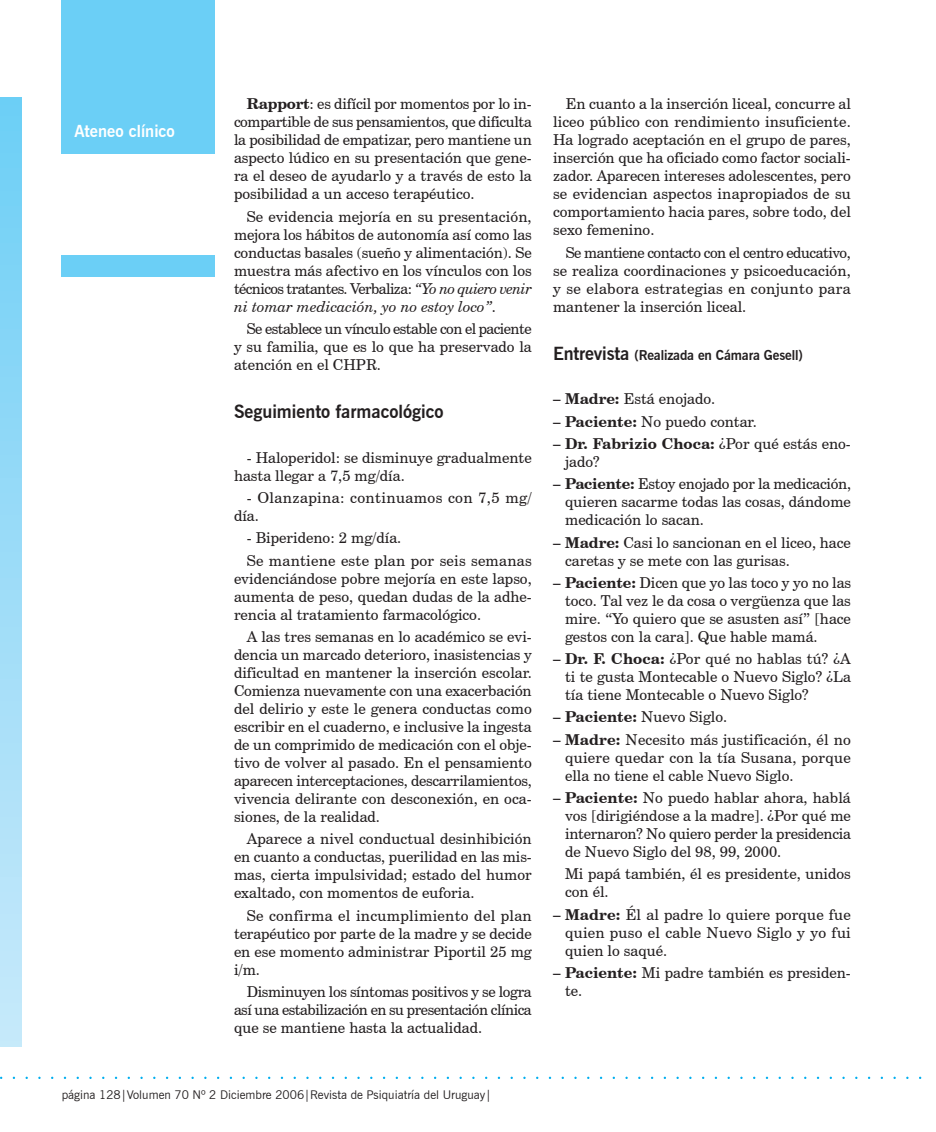
<style>
.page{position:relative;width:936px;height:1132px;background:#fff}
.page>*{position:absolute;margin:0;border:0;box-sizing:border-box;transform-origin:0 0}
.t1{font:700 18px "News Gothic BT";color:#231f20}
.t2{font:700 16.5px "News Gothic BT";color:#fff}
.t3{font:15px/18px "Century Schoolbook BT";color:#231f20;text-align:justify}
.t4{font:15px/18px "Century Schoolbook BT";letter-spacing:.025em;color:#231f20}
.t5{font:700 13.5px "News Gothic BT";letter-spacing:-.01em;color:#231f20}
.t6{font:12px "News Gothic BT";color:#231f20}
.s1{font-weight:700}
.s2{font-style:italic}
.s3{font-size:18px}
</style>
<div class="page">
<div style="left:62px;top:0;width:153px;height:153px;background:#6bcff6"></div>
<div style="left:62px;top:255px;width:153px;height:21px;background:#6bcff6"></div>
<div style="left:0;top:98px;width:21px;height:948px;background:linear-gradient(to bottom,#6ecff6,#c8e9fa)"></div>
<p class="t2" style="left:74px;top:121px;width:102px">Ateneo clínico</p>
<p class="t3" style="left:234px;top:95px;width:299px;text-indent:13px"><span class="s1">Rapport</span>: es difícil por momentos por lo in&shy;compartible de sus pensamientos, que dificulta la posibilidad de empatizar, pero mantiene un aspecto lúdico en su presentación que gene&shy;ra el deseo de ayudarlo y a través de esto la posibilidad a un acceso terapéutico.</p>
<p class="t3" style="left:234px;top:207px;width:299px;text-indent:13px">Se evidencia mejoría en su presentación, mejora los hábitos de autonomía así como las conductas basales (sueño y alimentación). Se muestra más afectivo en los vínculos con los técnicos tratantes. Verbaliza: <span class="s2">“Yo no quiero venir ni tomar medicación, yo no estoy loco”.</span></p>
<p class="t3" style="left:234px;top:319px;width:299px;text-indent:13px">Se establece un vínculo estable con el paciente y su familia, que es lo que ha preservado la atención en el CHPR.</p>
<p class="t1" style="left:234px;top:400px;width:211px">Seguimiento farmacológico</p>
<p class="t3" style="left:234px;top:448px;width:299px;text-indent:13px">- Haloperidol: se disminuye gradualmente hasta llegar a 7,5 mg/día.</p>
<p class="t4" style="left:234px;top:488px;width:299px;text-indent:13px">- Olanzapina: continuamos con 7,5 mg/ día.</p>
<p class="t3" style="left:247px;top:526px;width:286px;line-height:22.2px">- Biperideno: 2 mg/día.<br>Se mantiene este plan por seis semanas</p>
<p class="t3" style="left:234px;top:569px;width:299px">evidenciándose pobre mejoría en este lapso, aumenta de peso, quedan dudas de la adhe&shy;rencia al tratamiento farmacológico.</p>
<p class="t3" style="left:234px;top:627px;width:299px;text-indent:13px">A las tres semanas en lo académico se evi&shy;dencia un marcado deterioro, inasistencias y dificultad en mantener la inserción escolar.<br>Comienza nuevamente con una exacerbación del delirio y este le genera conductas como escribir en el cuaderno, e inclusive la ingesta de un comprimido de medicación con el obje&shy;tivo de volver al pasado. En el pensamiento aparecen interceptaciones, descarrilamientos, vivencia delirante con desconexión, en oca&shy;siones, de la realidad.</p>
<p class="t3" style="left:234px;top:829px;width:299px;text-indent:13px">Aparece a nivel conductual desinhibición en cuanto a conductas, puerilidad en las mis&shy;mas, cierta impulsividad; estado del humor exaltado, con momentos de euforia.</p>
<p class="t3" style="left:234px;top:905px;width:299px;text-indent:13px">Se confirma el incumplimiento del plan terapéutico por parte de la madre y se decide en ese momento administrar Piportil 25 mg i/m.</p>
<p class="t3" style="left:234px;top:982px;width:299px;text-indent:13px">Disminuyen los síntomas positivos y se logra así una estabilización en su presentación clínica que se mantiene hasta la actualidad.</p>
<p class="t3" style="left:553px;top:95px;width:299px;text-indent:13px">En cuanto a la inserción liceal, concurre al liceo público con rendimiento insuficiente.<br>Ha logrado aceptación en el grupo de pares, inserción que ha oficiado como factor sociali&shy;zador. Aparecen intereses adolescentes, pero se evidencian aspectos inapropiados de su comportamiento hacia pares, sobre todo, del sexo femenino.</p>
<p class="t3" style="left:553px;top:243px;width:299px;text-indent:13px">Se mantiene contacto con el centro educativo, se realiza coordinaciones y psicoeducación, y se elabora estrategias en conjunto para mantener la inserción liceal.</p>
<p class="t5" style="left:553px;top:347px;width:251px"><span class="s3">Entrevista</span> (Realizada en Cámara Gesell)</p>
<p class="t3" style="left:553px;top:390px;width:164px"><span class="s1">– Madre:</span> Está enojado.</p>
<p class="t3" style="left:553px;top:412px;width:205px"><span class="s1">– Paciente:</span> No puedo contar.</p>
<p class="t3" style="left:565px;top:434px;width:287px;text-indent:-12px"><span class="s1">– Dr. Fabrizio Choca:</span> ¿Por qué estás eno&shy;jado?</p>
<p class="t3" style="left:565px;top:474px;width:287px;text-indent:-12px"><span class="s1">– Paciente:</span> Estoy enojado por la medicación, quieren sacarme todas las cosas, dándome medicación lo sacan.</p>
<p class="t3" style="left:565px;top:533px;width:287px;text-indent:-12px"><span class="s1">– Madre:</span> Casi lo sancionan en el liceo, hace caretas y se mete con las gurisas.</p>
<p class="t3" style="left:565px;top:573px;width:287px;text-indent:-12px"><span class="s1">– Paciente:</span> Dicen que yo las toco y yo no las toco. Tal vez le da cosa o vergüenza que las mire. “Yo quiero que se asusten así” [hace gestos con la cara]. Que hable mamá.</p>
<p class="t3" style="left:565px;top:649px;width:287px;text-indent:-12px"><span class="s1">– Dr. F. Choca:</span> ¿Por qué no hablas tú? ¿A ti te gusta Montecable o Nuevo Siglo? ¿La tía tiene Montecable o Nuevo Siglo?</p>
<p class="t3" style="left:553px;top:707px;width:176px"><span class="s1">– Paciente:</span> Nuevo Siglo.</p>
<p class="t3" style="left:565px;top:730px;width:287px;text-indent:-12px"><span class="s1">– Madre:</span> Necesito más justificación, él no quiere quedar con la tía Susana, porque ella no tiene el cable Nuevo Siglo.</p>
<p class="t3" style="left:565px;top:788px;width:287px;text-indent:-12px"><span class="s1">– Paciente:</span> No puedo hablar ahora, hablá vos [dirigiéndose a la madre]. ¿Por qué me internaron? No quiero perder la presidencia de Nuevo Siglo del 98, 99, 2000.</p>
<p class="t3" style="left:565px;top:864px;width:287px">Mi papá también, él es presidente, unidos con él.</p>
<p class="t3" style="left:565px;top:904px;width:287px;text-indent:-12px"><span class="s1">– Madre:</span> Él al padre lo quiere porque fue quien puso el cable Nuevo Siglo y yo fui quien lo saqué.</p>
<p class="t3" style="left:565px;top:963px;width:287px;text-indent:-12px"><span class="s1">– Paciente:</span> Mi padre también es presiden&shy;te.</p>
<p class="t6" style="left:62px;top:1086px;width:431px">página 128|Volumen 70 Nº 2 Diciembre 2006|Revista de Psiquiatría del Uruguay|</p>
</div>
